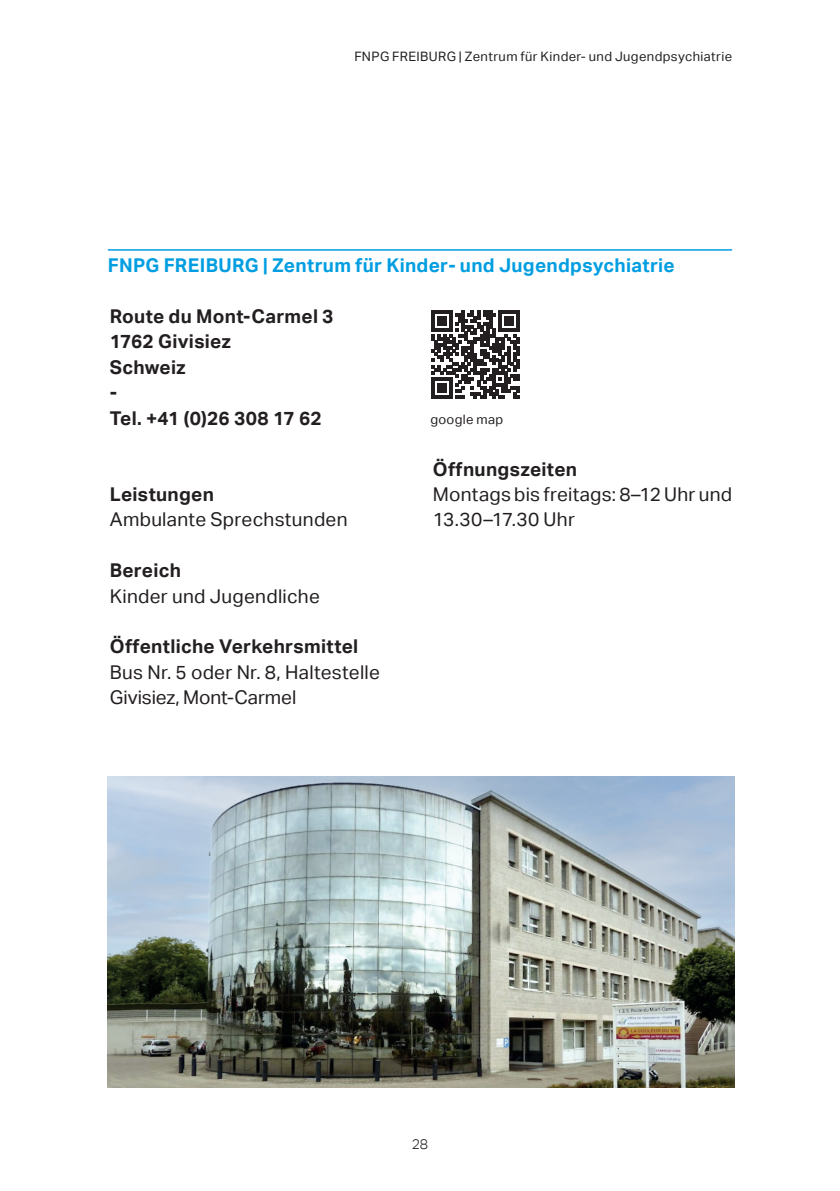
<style>
.page{position:relative;width:840px;height:1191px;background:#fff}
.page>*{position:absolute;margin:0;border:0;box-sizing:border-box;transform-origin:0 0}
.t1{font:19px/25.4px "Aktiv Grotesk";letter-spacing:.015em;color:#231f20}
.t2{font:700 19px/25.4px "Aktiv Grotesk";letter-spacing:.015em;color:#231f20}
.t3{font:700 19px "Aktiv Grotesk";letter-spacing:.015em;color:#009ee1}
.t4{font:300 14px "Aktiv Grotesk";color:#231f20}
.t5{font:13px "Aktiv Grotesk";letter-spacing:.03em;color:#231f20}
</style>
<div class="page">
<hr style="left:108px;top:249px;width:623px;height:2px;background:#009ee1">
<img style="left:108px;top:777px;width:625px;height:310px">
<svg style="left:431px;top:310px;width:88px;height:89px"></svg>
<p class="t5" style="left:354px;top:49px;width:379px">FNPG FREIBURG | Zentrum für Kinder- und Jugendpsychiatrie</p>
<p class="t3" style="left:108px;top:254px;width:568px">FNPG FREIBURG | Zentrum für Kinder- und Jugendpsychiatrie</p>
<p class="t2" style="left:110px;top:304px;width:225px">Route du Mont-Carmel 3<br>1762 Givisiez<br>Schweiz<br>-<br>Tel. +41 (0)26 308 17 62</p>
<p class="t5" style="left:430px;top:412px;width:74px">google map</p>
<p class="t2" style="left:110px;top:481px;width:106px">Leistungen</p>
<p class="t1" style="left:110px;top:507px;width:239px">Ambulante Sprechstunden</p>
<p class="t2" style="left:110px;top:558px;width:73px">Bereich</p>
<p class="t1" style="left:110px;top:583px;width:211px">Kinder und Jugendliche</p>
<p class="t2" style="left:110px;top:634px;width:250px">Öffentliche Verkehrsmittel</p>
<p class="t1" style="left:110px;top:659px;width:271px">Bus Nr. 5 oder Nr. 8, Haltestelle<br>Givisiez, Mont-Carmel</p>
<p class="t2" style="left:432px;top:456px;width:146px">Öffnungszeiten</p>
<p class="t1" style="left:432px;top:482px;width:300px">Montags bis freitags: 8–12 Uhr und<br>13.30–17.30 Uhr</p>
<p class="t4" style="left:411px;top:1136px;width:18px">28</p>
</div>
